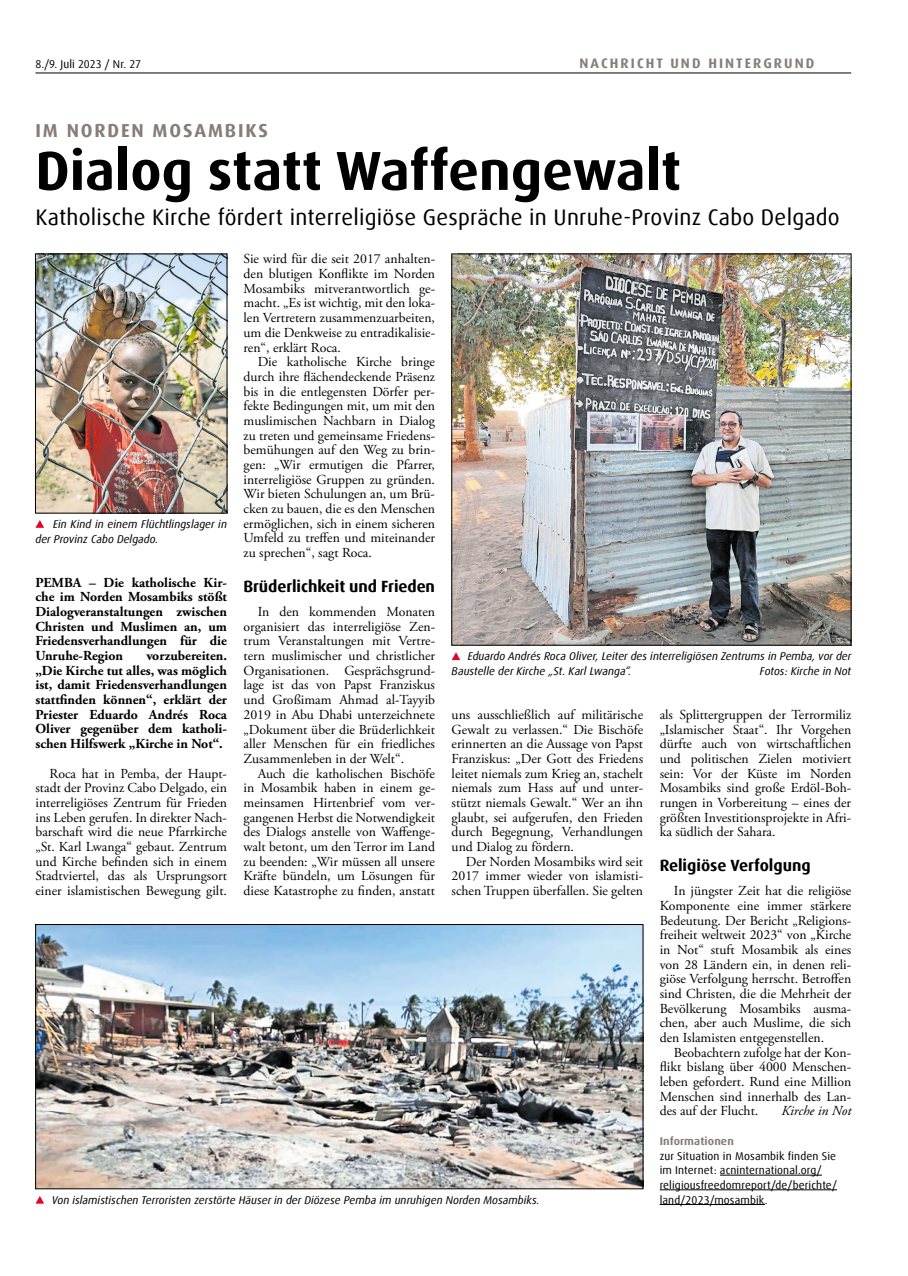
<style>
.page{position:relative;width:908px;height:1276px;background:#fff}
.page>*{position:absolute;margin:0;border:0;box-sizing:border-box;transform-origin:0 0}
.t1{font:700 55px "Dax Offc Pro";color:#000}
.t2{font:22.5px "Dax Offc Pro";letter-spacing:.01em;color:#000}
.t3{font:700 18.75px "Dax Offc Pro";letter-spacing:.1em;color:#867d76}
.t4{font:700 16.25px "Dax Offc Pro";letter-spacing:-.005em;color:#000}
.t5{font:13.75px/14.6px "Adobe Garamond Pro";color:#000;text-align:justify}
.t6{font:700 13.75px/14.6px "Adobe Garamond Pro";color:#000;text-align:justify}
.t7{font:700 13.75px "Dax Offc Pro";letter-spacing:.15em;color:#867d76}
.t8{font:italic 13.75px "Adobe Garamond Pro";color:#000}
.t9{font:italic 11.25px/14.8px "Dax Offc Pro";color:#000}
.t10{font:11.25px/14.8px "Dax Offc Pro";letter-spacing:.01em;color:#000}
.t11{font:700 11.25px "Dax Offc Pro";letter-spacing:.01em;color:#867d76}
</style>
<div class="page">
<hr style="left:35px;top:73px;width:815px;height:1px;background:#000">
<img style="left:453px;top:256px;width:395px;height:387px">
<img style="left:37px;top:926px;width:604px;height:261px">
<div style="left:35px;top:924px;width:608px;height:265px;border:1px solid #000"></div>
<img style="left:37px;top:256px;width:188px;height:255px">
<div style="left:35px;top:254px;width:192px;height:259px;border:1px solid #000"></div>
<hr style="left:719px;top:1174px;width:102px;height:1px;background:#000">
<hr style="left:659px;top:1189px;width:177px;height:1px;background:#000">
<hr style="left:659px;top:1204px;width:105px;height:1px;background:#000">
<svg style="left:35px;top:520px;width:9px;height:8px"></svg>
<svg style="left:451px;top:652px;width:9px;height:8px"></svg>
<svg style="left:36px;top:1196px;width:8px;height:7px"></svg>
<p class="t10" style="left:35px;top:56px;width:107px">8./9. Juli 2023 / Nr. 27</p>
<p class="t7" style="left:579px;top:54px;width:236px">NACHRICHT UND HINTERGRUND</p>
<h3 class="t3" style="left:35px;top:119px;width:234px">IM NORDEN MOSAMBIKS</h3>
<h1 class="t1" style="left:35px;top:135px;width:646px">Dialog statt Waffengewalt</h1>
<h2 class="t2" style="left:35px;top:202px;width:805px">Katholische Kirche fördert interreligiöse Gespräche in Unruhe-Provinz Cabo Delgado</h2>
<p class="t5" style="left:243px;top:252px;width:193px">Sie wird für die seit 2017 anhalten&shy;den blutigen Konflikte im Norden Mosambiks mitverantwortlich ge&shy;macht. „Es ist wichtig, mit den loka&shy;len Vertretern zusammenzuarbeiten, um die Denkweise zu entradikalisie&shy;ren“, erklärt Roca.</p>
<p class="t5" style="left:243px;top:355px;width:193px;text-indent:14px">Die katholische Kirche bringe durch ihre flächendeckende Präsenz bis in die entlegensten Dörfer per&shy;fekte Bedingungen mit, um mit den muslimischen Nachbarn in Dialog zu treten und gemeinsame Friedens&shy;bemühungen auf den Weg zu brin&shy;gen: „Wir ermutigen die Pfarrer, interreligiöse Gruppen zu gründen.<br>Wir bieten Schulungen an, um Brü&shy;cken zu bauen, die es den Menschen ermöglichen, sich in einem sicheren Umfeld zu treffen und miteinander zu sprechen“, sagt Roca.</p>
<p class="t4" style="left:243px;top:576px;width:193px">Brüderlichkeit und Frieden</p>
<p class="t5" style="left:243px;top:605px;width:193px;text-indent:14px">In den kommenden Monaten organisiert das interreligiöse Zen&shy;trum Veranstaltungen mit Vertre&shy;tern muslimischer und christlicher Organisationen. Gesprächsgrund&shy;lage ist das von Papst Franziskus und Großimam Ahmad al-Tayyib 2019 in Abu Dhabi unterzeichnete „Dokument über die Brüderlichkeit aller Menschen für ein friedliches Zusammenleben in der Welt“.</p>
<p class="t5" style="left:243px;top:766px;width:193px;text-indent:14px">Auch die katholischen Bischöfe in Mosambik haben in einem ge&shy;meinsamen Hirtenbrief vom ver&shy;gangenen Herbst die Notwendigkeit des Dialogs anstelle von Waffenge&shy;walt betont, um den Terror im Land zu beenden: „Wir müssen all unsere Kräfte bündeln, um Lösungen für diese Katastrophe zu finden, anstatt</p>
<p class="t9" style="left:35px;top:516px;width:193px;text-indent:18px">Ein Kind in einem Flüchtlingslager in der Provinz Cabo Delgado.</p>
<p class="t6" style="left:35px;top:575px;width:193px">PEMBA – Die katholische Kir&shy;che im Norden Mosambiks stößt Dialogveranstaltungen zwischen Christen und Muslimen an, um Friedensverhandlungen für die Unruhe-Region</p>
<p class="t6" style="left:35px;top:648px;width:193px;text-indent:111px">vorzubereiten. „Die Kirche tut alles, was möglich ist, damit Friedensverhandlungen stattfinden können“, erklärt der Priester Eduardo Andrés Roca Oliver gegenüber dem katholi&shy;schen Hilfswerk „Kirche in Not“.</p>
<p class="t5" style="left:35px;top:766px;width:193px;text-indent:14px">Roca hat in Pemba, der Haupt&shy;stadt der Provinz Cabo Delgado, ein interreligiöses Zentrum für Frieden ins Leben gerufen. In direkter Nach&shy;barschaft wird die neue Pfarrkirche „St. Karl Lwanga“ gebaut. Zentrum und Kirche befinden sich in einem Stadtviertel, das als Ursprungsort einer islamistischen Bewegung gilt.</p>
<p class="t9" style="left:451px;top:649px;width:401px;text-indent:16px">Eduardo Andrés Roca Oliver, Leiter des interreligiösen Zentrums in Pemba, vor der<br>Baustelle der Kirche „St. Karl Lwanga“.</p>
<p class="t9" style="left:759px;top:663px;width:93px">Fotos: Kirche in Not</p>
<p class="t5" style="left:451px;top:707px;width:193px">uns ausschließlich auf militärische Gewalt zu verlassen.“ Die Bischöfe erinnerten an die Aussage von Papst Franziskus: „Der Gott des Friedens leitet niemals zum Krieg an, stachelt niemals zum Hass auf und unter&shy;stützt niemals Gewalt.“ Wer an ihn glaubt, sei aufgerufen, den Frieden durch Begegnung, Verhandlungen und Dialog zu fördern.</p>
<p class="t5" style="left:451px;top:854px;width:193px;text-indent:14px">Der Norden Mosambiks wird seit 2017 immer wieder von islamisti&shy;schen Truppen überfallen. Sie gelten</p>
<p class="t5" style="left:659px;top:707px;width:193px">als Splittergruppen der Terrormiliz „Islamischer Staat“. Ihr Vorgehen dürfte auch von wirtschaftlichen und politischen Zielen motiviert sein: Vor der Küste im Norden Mosambiks sind große Erdöl-Boh&shy;rungen in Vorbereitung – eines der größten Investitionsprojekte in Afri&shy;ka südlich der Sahara.</p>
<p class="t4" style="left:659px;top:855px;width:152px">Religiöse Verfolgung</p>
<p class="t5" style="left:659px;top:884px;width:193px;text-indent:14px">In jüngster Zeit hat die religiöse Komponente eine immer stärkere Bedeutung. Der Bericht „Religions&shy;freiheit weltweit 2023“ von „Kirche in Not“ stuft Mosambik als eines von 28 Ländern ein, in denen reli&shy;giöse Verfolgung herrscht. Betroffen sind Christen, die die Mehrheit der Bevölkerung Mosambiks ausma&shy;chen, aber auch Muslime, die sich den Islamisten entgegenstellen.</p>
<p class="t5" style="left:659px;top:1045px;width:193px;text-indent:14px">Beobachtern zufolge hat der Kon&shy;flikt bislang über 4000 Menschen&shy;leben gefordert. Rund eine Million Menschen sind innerhalb des Lan&shy;des auf der Flucht.</p>
<p class="t8" style="left:781px;top:1103px;width:71px">Kirche in Not</p>
<p class="t9" style="left:52px;top:1192px;width:489px">Von islamistischen Terroristen zerstörte Häuser in der Diözese Pemba im unruhigen Norden Mosambiks.</p>
<p class="t11" style="left:659px;top:1133px;width:76px">Informationen</p>
<p class="t10" style="left:659px;top:1148px;width:179px">zur Situation in Mosambik finden Sie im Internet: acninternational.org/ religiousfreedomreport/de/berichte/ land/2023/mosambik.</p>
</div>
